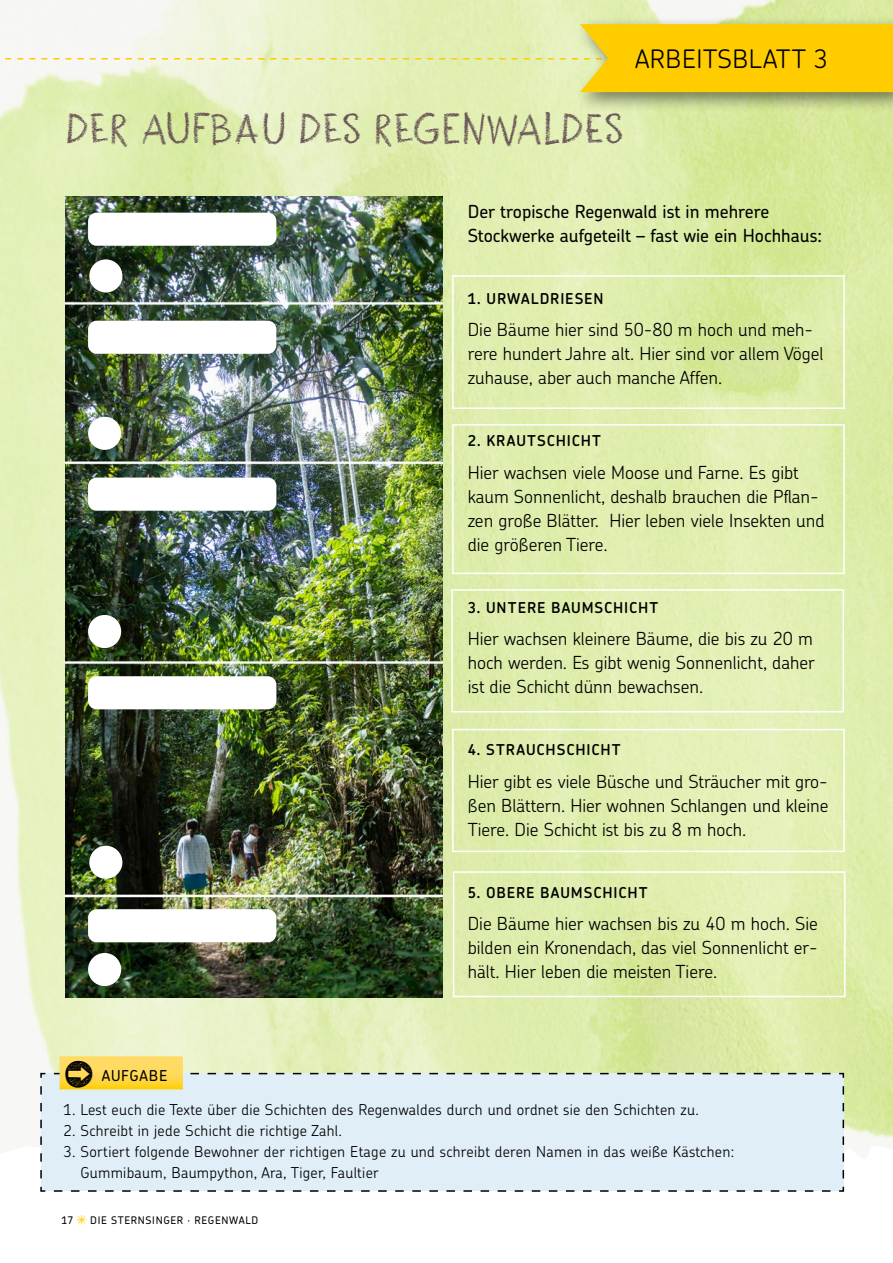
<style>
.page{position:relative;width:893px;height:1263px;background:#fff}
.page>*{position:absolute;margin:0;border:0;box-sizing:border-box;transform-origin:0 0}
.t1{font:40.5px "KG Arrows";color:#000}
.t2{font:37.5px "Sternsinger";color:#695556}
.t3{font:300 25.5px "Chevin Pro";letter-spacing:.02em;color:#000}
.t4{font:300 18px/24px "Chevin Pro";color:#000;text-align:justify}
.t5{font:500 18px/24px "Chevin Pro";color:#000}
.t6{font:300 15px/21px "Chevin Pro";letter-spacing:.02em;color:#000}
.t7{font:600 15px "Chevin Pro";letter-spacing:.06em;color:#000}
.t8{font:500 15px "Chevin Pro";letter-spacing:.055em;color:#000}
.t9{font:500 10.5px "Chevin Pro";letter-spacing:.065em;color:#000}
.s1{font-family:"Sternsinger";font-weight:400;color:#fc0}
</style>
<div class="page">
<img style="left:0;top:0;width:893px;height:1151px">
<div style="left:574px;top:16px;width:319px;height:96px;background:#000;opacity:.5"></div>
<svg style="left:0;top:24px;width:893px;height:68px;background:#f0e486"></svg>
<div style="left:40px;top:1072px;width:805px;height:120px;background:#e0eef7"></div>
<svg style="left:50px;top:1056px;width:780px;height:33px;background:#e0e5b9"></svg>
<img style="left:66px;top:197px;width:376px;height:800px">
<div style="left:89px;top:259px;width:33px;height:33px;background:#fff;border-radius:50%"></div>
<div style="left:88px;top:417px;width:33px;height:33px;background:#fff;border-radius:50%"></div>
<div style="left:88px;top:615px;width:33px;height:33px;background:#fff;border-radius:50%"></div>
<div style="left:89px;top:846px;width:33px;height:33px;background:#fff;border-radius:50%"></div>
<div style="left:88px;top:953px;width:33px;height:33px;background:#fff;border-radius:50%"></div>
<div style="left:88px;top:213px;width:188px;height:33px;background:#fff;border-radius:9px"></div>
<div style="left:88px;top:321px;width:188px;height:33px;background:#fff;border-radius:9px"></div>
<div style="left:88px;top:478px;width:188px;height:33px;background:#fff;border-radius:9px"></div>
<div style="left:88px;top:676px;width:188px;height:33px;background:#fff;border-radius:9px"></div>
<div style="left:88px;top:909px;width:188px;height:33px;background:#fff;border-radius:9px"></div>
<div style="left:452px;top:275px;width:393px;height:134px;border:2px solid #fff"></div>
<div style="left:452px;top:424px;width:393px;height:150px;border:2px solid #fff"></div>
<div style="left:451px;top:589px;width:393px;height:123px;border:2px solid #fff"></div>
<div style="left:452px;top:729px;width:393px;height:123px;border:2px solid #fff"></div>
<div style="left:453px;top:871px;width:393px;height:126px;border:2px solid #fff"></div>
<h3 class="t3" style="left:635px;top:41px;width:195px">ARBEITSBLATT 3</h3>
<h2 class="t2" style="left:66px;top:103px;width:560px">DER AUFBAU DES REGENWALDES</h2>
<p class="t5" style="left:468px;top:199px;width:356px">Der tropische Regenwald ist in mehrere<br>Stockwerke aufgeteilt – fast wie ein Hochhaus:</p>
<p class="t7" style="left:468px;top:288px;width:137px">1. URWALDRIESEN</p>
<p class="t4" style="left:468px;top:317px;width:357px;text-align:left">Die Bäume hier sind 50-80 m hoch und meh&shy;rere hundert Jahre alt. Hier sind vor allem Vögel zuhause, aber auch manche Affen.</p>
<p class="t7" style="left:468px;top:431px;width:135px">2. KRAUTSCHICHT</p>
<p class="t4" style="left:468px;top:460px;width:358px;text-align:left">Hier wachsen viele Moose und Farne. Es gibt kaum Sonnenlicht, deshalb brauchen die Pflan&shy;zen große Blätter. Hier leben viele Insekten und die größeren Tiere.</p>
<p class="t7" style="left:468px;top:597px;width:192px">3. UNTERE BAUMSCHICHT</p>
<p class="t4" style="left:468px;top:626px;width:349px">Hier wachsen kleinere Bäume, die bis zu 20 m hoch werden. Es gibt wenig Sonnenlicht, daher ist die Schicht dünn bewachsen.</p>
<p class="t7" style="left:468px;top:740px;width:154px">4. STRAUCHSCHICHT</p>
<p class="t4" style="left:468px;top:769px;width:362px">Hier gibt es viele Büsche und Sträucher mit gro&shy;ßen Blättern. Hier wohnen Schlangen und kleine Tiere. Die Schicht ist bis zu 8 m hoch.</p>
<p class="t7" style="left:468px;top:882px;width:181px">5. OBERE BAUMSCHICHT</p>
<p class="t4" style="left:468px;top:911px;width:352px">Die Bäume hier wachsen bis zu 40 m hoch. Sie bilden ein Kronendach, das viel Sonnenlicht er&shy;hält. Hier leben die meisten Tiere.</p>
<h1 class="t1" style="left:63px;top:1055px;width:32px">Z</h1>
<p class="t8" style="left:102px;top:1065px;width:67px">AUFGABE</p>
<p class="t6" style="left:63px;top:1098px;width:637px">1. Lest euch die Texte über die Schichten des Regenwaldes durch und ordnet sie den Schichten zu.</p>
<p class="t6" style="left:63px;top:1119px;width:280px">2. Schreibt in jede Schicht die richtige Zahl.</p>
<p class="t6" style="left:80px;top:1140px;width:655px;text-indent:-17px">3. Sortiert folgende Bewohner der richtigen Etage zu und schreibt deren Namen in das weiße Kästchen:<br>Gummibaum, Baumpython, Ara, Tiger, Faultier</p>
<p class="t9" style="left:62px;top:1213px;width:198px">17 <span class="s1">*</span> DIE STERNSINGER · REGENWALD</p>
</div>
